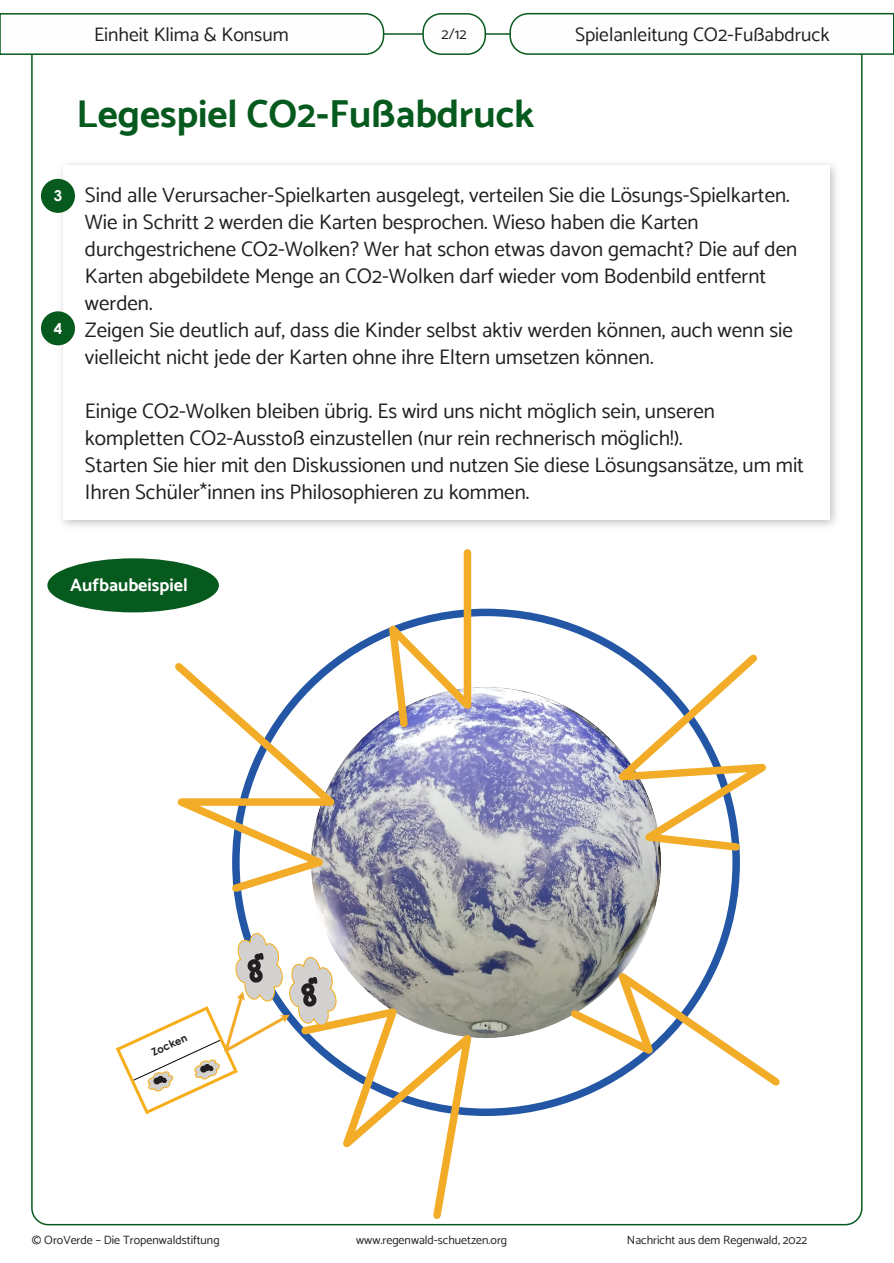
<style>
.page{position:relative;width:894px;height:1263px;background:#fff}
.page>*{position:absolute;margin:0;border:0;box-sizing:border-box;transform-origin:0 0}
.t1{font:700 39px "Catamaran";color:#075a1e}
.t2{font:21px/27px "Catamaran";color:#231f20}
.t3{font:19.5px "Catamaran";color:#231f20}
.t4{font:700 18px "Catamaran";color:#fefefe}
.t5{font:15px "Catamaran";color:#231f20}
.t6{font:700 15px "Century Gothic";color:#fff}
.t7{font:12px "Catamaran";color:#231f20}
.t8{font:700 10.5px "Century Gothic";color:#231f20}
</style>
<div class="page">
<svg style="left:508px;top:12px;width:385px;height:44px"></svg>
<svg style="left:0;top:13px;width:385px;height:43px"></svg>
<div style="left:422px;top:13px;width:64px;height:42px;background:#fefefe;border:2px solid #075a1e;border-radius:18px"></div>
<img style="left:56px;top:163px;width:780px;height:363px">
<div style="left:64px;top:166px;width:765px;height:354px;background:#fff"></div>
<div style="left:47px;top:558px;width:172px;height:54px;background:#075a1e;border-radius:50%"></div>
<img style="left:314px;top:688px;width:346px;height:349px">
<svg style="left:175px;top:656px;width:165px;height:241px"></svg>
<svg style="left:383px;top:549px;width:92px;height:183px"></svg>
<svg style="left:601px;top:648px;width:165px;height:207px"></svg>
<svg style="left:564px;top:957px;width:216px;height:135px"></svg>
<div style="left:41px;top:179px;width:34px;height:34px;background:#075a1e;border-radius:50%"></div>
<div style="left:41px;top:311px;width:34px;height:34px;background:#075a1e;border-radius:50%"></div>
<svg style="left:113px;top:933px;width:365px;height:291px"></svg>
<p class="t3" style="left:94px;top:26px;width:196px">Einheit Klima &amp; Konsum</p>
<p class="t5" style="left:441px;top:28px;width:27px">2/12</p>
<p class="t3" style="left:575px;top:26px;width:256px">Spielanleitung CO2-Fußabdruck</p>
<h1 class="t1" style="left:77px;top:97px;width:459px">Legespiel CO2-Fußabdruck</h1>
<p class="t6" style="left:54px;top:190px;width:10px">3</p>
<p class="t6" style="left:54px;top:323px;width:10px">4</p>
<p class="t2" style="left:85px;top:183px;width:713px">Sind alle Verursacher-Spielkarten ausgelegt, verteilen Sie die Lösungs-Spielkarten.<br>Wie in Schritt 2 werden die Karten besprochen. Wieso haben die Karten durchgestrichene CO2-Wolken? Wer hat schon etwas davon gemacht? Die auf den Karten abgebildete Menge an CO2-Wolken darf wieder vom Bodenbild entfernt werden.<br>Zeigen Sie deutlich auf, dass die Kinder selbst aktiv werden können, auch wenn sie vielleicht nicht jede der Karten ohne ihre Eltern umsetzen können.</p>
<p class="t2" style="left:85px;top:399px;width:720px">Einige CO2-Wolken bleiben übrig. Es wird uns nicht möglich sein, unseren kompletten CO2-Ausstoß einzustellen (nur rein rechnerisch möglich!).<br>Starten Sie hier mit den Diskussionen und nutzen Sie diese Lösungsansätze, um mit Ihren Schüler*innen ins Philosophieren zu kommen.</p>
<p class="t4" style="left:70px;top:577px;width:119px">Aufbaubeispiel</p>
<p class="t8" style="left:151px;top:1049px;width:39px;rotate:-25deg">Zocken</p>
<p class="t7" style="left:32px;top:1235px;width:189px">© OroVerde – Die Tropenwaldstiftung</p>
<p class="t7" style="left:356px;top:1235px;width:152px">www.regenwald-schuetzen.org</p>
<p class="t7" style="left:626px;top:1235px;width:182px">Nachricht aus dem Regenwald, 2022</p>
</div>
